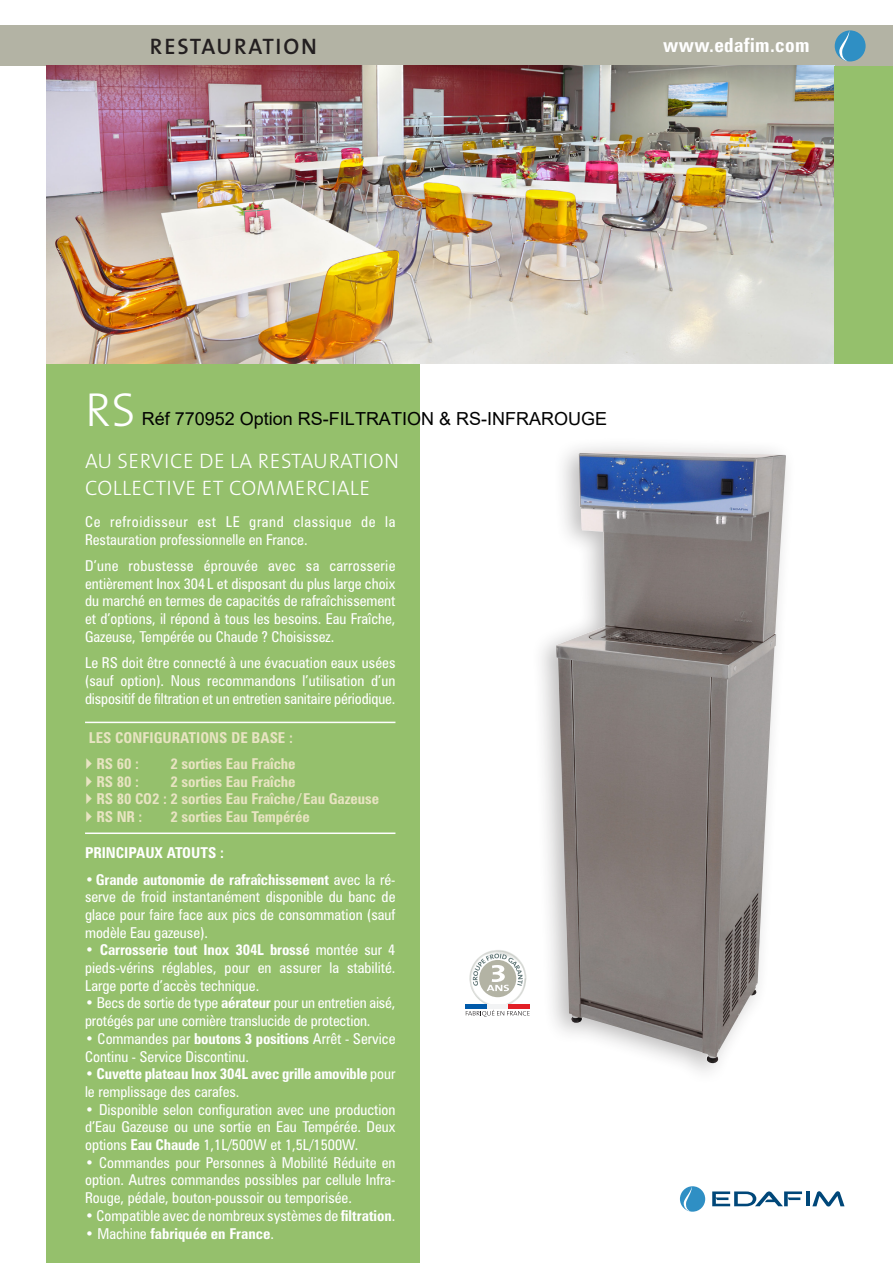
<style>
.page{position:relative;width:893px;height:1263px;background:#fff}
.page>*{position:absolute;margin:0;border:0;box-sizing:border-box;transform-origin:0 0}
.t1{font:48px "The Sans Light Caps";color:#fff}
.t2{font:22.5px "The Sans Semi Bold Caps";letter-spacing:.08em;color:#231f20}
.t3{font:300 21px/27px "The Sans";letter-spacing:.02em;color:#fff}
.t4{font:700 condensed 19.5px "Zurich BT";letter-spacing:.02em;color:#fff}
.t5{font:18px "Arial";color:#010101}
.t6{font:condensed 15px/17.7px "Zurich BT";color:#fff;text-align:justify}
.t7{font:700 condensed 15px/17.9px "Zurich BT";letter-spacing:-.005em;color:#e8e4c2}
.t8{font:700 condensed 15px/17.7px "Zurich BT";letter-spacing:-.01em;color:#fff}
.s1{font-weight:700}
.s2{font-weight:400}
</style>
<div class="page">
<div style="left:47px;top:364px;width:373px;height:899px;background:#95c06c"></div>
<div style="left:0;top:26px;width:893px;height:40px;background:#b3b3a4"></div>
<div style="left:835px;top:30px;width:31px;height:31px;background:#2f8fc4;border-radius:50%"></div>
<svg style="left:839px;top:30px;width:11px;height:31px"></svg>
<img style="left:47px;top:66px;width:787px;height:298px">
<div style="left:834px;top:66px;width:59px;height:298px;background:#95c06c"></div>
<svg style="left:466px;top:950px;width:64px;height:67px"></svg>
<hr style="left:466px;top:1004px;width:21px;height:4px;background:#015aaa">
<hr style="left:487px;top:1004px;width:21px;height:4px;background:#f2f3f4">
<hr style="left:508px;top:1004px;width:22px;height:4px;background:#e21f26">
<hr style="left:85px;top:722px;width:310px;height:1px;background:#fff">
<hr style="left:85px;top:832px;width:310px;height:2px;background:#fff">
<svg style="left:712px;top:1191px;width:90px;height:15px"></svg>
<hr style="left:806px;top:1191px;width:3px;height:15px;background:#004779">
<svg style="left:812px;top:1191px;width:32px;height:15px"></svg>
<div style="left:680px;top:1186px;width:25px;height:26px;background:#2f8fc4;border-radius:50%"></div>
<svg style="left:684px;top:1186px;width:8px;height:25px"></svg>
<div style="left:530px;top:436px;width:267px;height:649px;background:#231f20;opacity:.3"></div>
<img style="left:556px;top:451px;width:230px;height:612px">
<h2 class="t2" style="left:150px;top:27px;width:169px">RESTAURATION</h2>
<h3 class="t4" style="left:663px;top:33px;width:148px">www.edafim.com</h3>
<h1 class="t1" style="left:85px;top:370px;width:52px">RS</h1>
<h3 class="t3" style="left:85px;top:447px;width:315px">AU SERVICE DE LA RESTAURATION<br>COLLECTIVE ET COMMERCIALE</h3>
<p class="t6" style="left:85px;top:513px;width:312px">Ce refroidisseur est LE grand classique de la<br>Restauration professionnelle en France.</p>
<p class="t6" style="left:85px;top:557px;width:312px">D’une robustesse éprouvée avec sa carrosserie entièrement Inox 304 L et disposant du plus large choix du marché en termes de capacités de rafraîchissement et d’options, il répond à tous les besoins. Eau Fraîche, Gazeuse, Tempérée ou Chaude ? Choisissez.</p>
<p class="t6" style="left:85px;top:654px;width:312px">Le RS doit être connecté à une évacuation eaux usées (sauf option). Nous recommandons l’utilisation d’un dispositif de filtration et un entretien sanitaire périodique.</p>
<p class="t7" style="left:97px;top:724px;width:198px;line-height:26.2px;text-indent:-8px">LES CONFIGURATIONS DE BASE :<br>RS 60 :</p>
<p class="t5" style="left:142px;top:406px;width:467px">Réf 770952 Option RS-FILTRATION &amp; RS-INFRAROUGE</p>
<p class="t7" style="left:171px;top:754px;width:126px">2 sorties Eau Fraîche</p>
<p class="t7" style="left:97px;top:772px;width:284px;text-indent:74px">2 sorties Eau Fraîche<br>RS 80 CO2 : 2 sorties Eau Fraîche/Eau Gazeuse<br>RS NR :</p>
<p class="t7" style="left:97px;top:772px;width:44px">RS 80 :</p>
<p class="t7" style="left:171px;top:808px;width:141px">2 sorties Eau Tempérée</p>
<p class="t8" style="left:85px;top:844px;width:140px">PRINCIPAUX ATOUTS :</p>
<p class="t6" style="left:85px;top:870px;width:312px">• <span class="s1">Grande autonomie de rafraîchissement</span> avec la ré&shy;serve de froid instantanément disponible du banc de glace pour faire face aux pics de consommation (sauf modèle Eau gazeuse).</p>
<p class="t6" style="left:85px;top:941px;width:312px"><span class="s1">• Carrosserie tout Inox 304L brossé</span> montée sur 4 pieds-vérins réglables, pour en assurer la stabilité.<br>Large porte d’accès technique.</p>
<p class="t6" style="left:85px;top:994px;width:312px">• Becs de sortie de type <span class="s1">aérateur</span> pour un entretien aisé, protégés par une cornière translucide de protection.</p>
<p class="t6" style="left:85px;top:1029px;width:312px">• Commandes par <span class="s1">boutons 3 positions</span> Arrêt - Service<br>Continu - Service Discontinu.</p>
<p class="t8" style="left:85px;top:1065px;width:312px">• Cuvette plateau Inox 304L avec grille amovible <span class="s2">pour le remplissage des carafes.</span></p>
<p class="t6" style="left:85px;top:1100px;width:312px">• Disponible selon configuration avec une production d’Eau Gazeuse ou une sortie en Eau Tempérée. Deux options <span class="s1">Eau Chaude</span> 1,1L/500W et 1,5L/1500W.</p>
<p class="t6" style="left:85px;top:1153px;width:312px">• Commandes pour Personnes à Mobilité Réduite en option. Autres commandes possibles par cellule Infra-Rouge, pédale, bouton-poussoir ou temporisée.</p>
<p class="t6" style="left:85px;top:1206px;width:312px">• Compatible avec de nombreux systèmes de <span class="s1">filtration</span>.</p>
<p class="t8" style="left:85px;top:1224px;width:190px"><span class="s2">• Machine</span> fabriquée en France<span class="s2">.</span></p>
</div>
